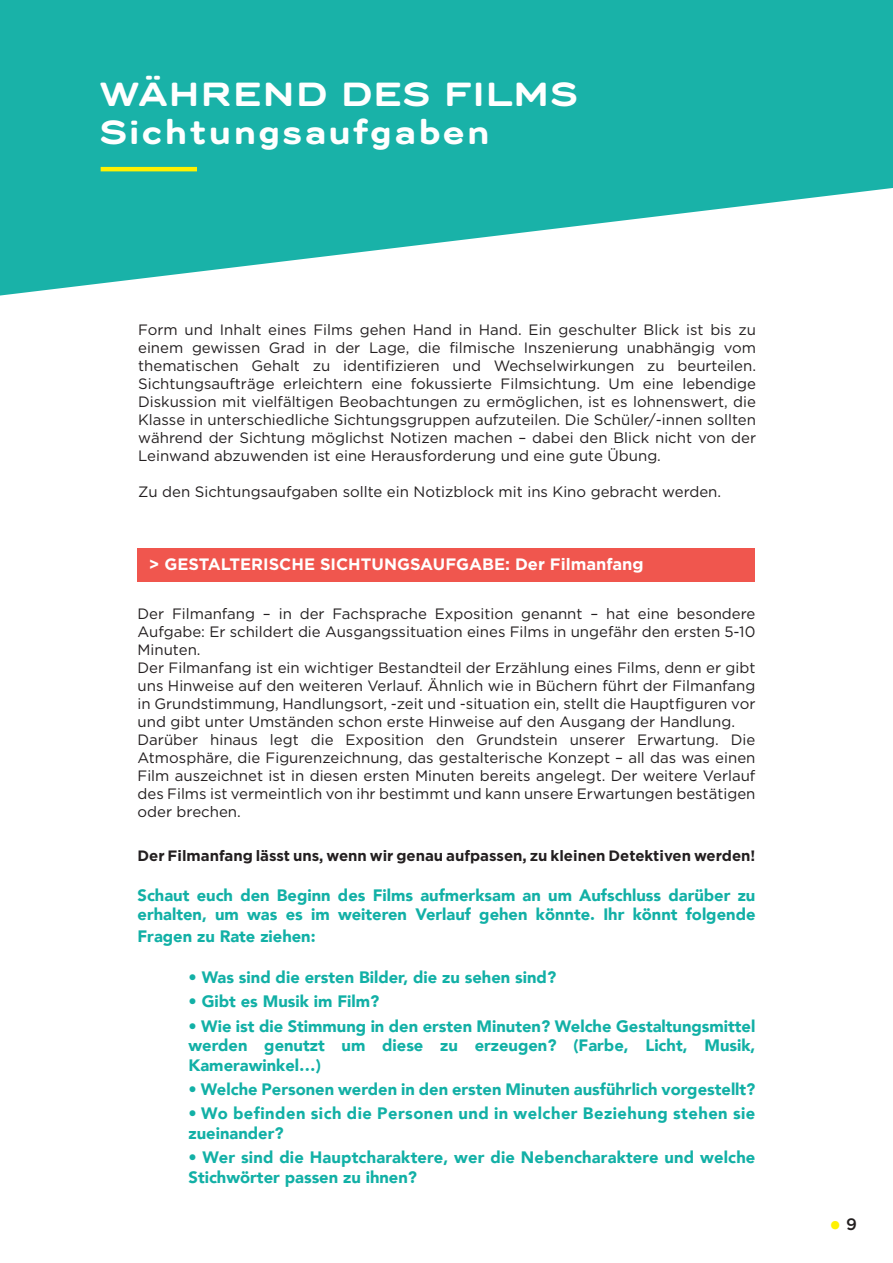
<style>
.page{position:relative;width:893px;height:1263px;background:#fff}
.page>*{position:absolute;margin:0;border:0;box-sizing:border-box;transform-origin:0 0}
.t1{font:700 31.5px/37.8px "Trio Grotesk";color:#fff}
.t2{font:31.5px "Minion Pro";color:#fff101}
.t3{font:900 16.5px/19.8px "Avenir";color:#12b0a6}
.t4{font:900 16.5px/19.8px "Avenir";letter-spacing:.03em;color:#12b0a6}
.t5{font:700 16.5px "Gotham";color:#fff}
.t6{font:15px/18px "Gotham";color:#231f20;text-align:justify}
.t7{font:700 15px "Gotham";color:#231f20}
.s1{font-family:"Gotham";font-weight:500;font-size:16.5px;color:#231f20}
</style>
<div class="page">
<svg style="left:0;top:0;width:893px;height:296px;fill:#19b2a8"></svg>
<hr style="left:101px;top:167px;width:96px;height:4px;background:#fff101">
<div style="left:138px;top:548px;width:617px;height:34px;background:#f0564e"></div>
<h1 class="t1" style="left:99px;top:74px;width:481px">WÄHREND DES FILMS<br>Sichtungsaufgaben</h1>
<p class="t6" style="left:138px;top:320px;width:619px">Form und Inhalt eines Films gehen Hand in Hand. Ein geschulter Blick ist bis zu einem gewissen Grad in der Lage, die filmische Inszenierung unabhängig vom thematischen Gehalt zu identifizieren und Wechselwirkungen zu beurteilen.<br>Sichtungsaufträge erleichtern eine fokussierte Filmsichtung. Um eine lebendige Diskussion mit vielfältigen Beobachtungen zu ermöglichen, ist es lohnenswert, die Klasse in unterschiedliche Sichtungsgruppen aufzuteilen. Die Schüler/-innen sollten während der Sichtung möglichst Notizen machen – dabei den Blick nicht von der Leinwand abzuwenden ist eine Herausforderung und eine gute Übung.</p>
<p class="t6" style="left:138px;top:482px;width:585px">Zu den Sichtungsaufgaben sollte ein Notizblock mit ins Kino gebracht werden.</p>
<p class="t5" style="left:149px;top:555px;width:496px">&gt; GESTALTERISCHE SICHTUNGSAUFGABE: Der Filmanfang</p>
<p class="t6" style="left:138px;top:605px;width:619px;text-align:left">Der Filmanfang – in der Fachsprache Exposition genannt – hat eine besondere Aufgabe: Er schildert die Ausgangssituation eines Films in ungefähr den ersten 5-10<br>Minuten.<br>Der Filmanfang ist ein wichtiger Bestandteil der Erzählung eines Films, denn er gibt uns Hinweise auf den weiteren Verlauf. Ähnlich wie in Büchern führt der Filmanfang in Grundstimmung, Handlungsort, -zeit und -situation ein, stellt die Hauptfiguren vor und gibt unter Umständen schon erste Hinweise auf den Ausgang der Handlung.<br>Darüber hinaus legt die Exposition den Grundstein unserer Erwartung. Die Atmosphäre, die Figurenzeichnung, das gestalterische Konzept – all das was einen Film auszeichnet ist in diesen ersten Minuten bereits angelegt. Der weitere Verlauf des Films ist vermeintlich von ihr bestimmt und kann unsere Erwartungen bestätigen oder brechen.</p>
<p class="t7" style="left:138px;top:847px;width:619px">Der Filmanfang lässt uns, wenn wir genau aufpassen, zu kleinen Detektiven werden!</p>
<p class="t3" style="left:138px;top:884px;width:619px">Schaut euch den Beginn des Films aufmerksam an um Aufschluss darüber zu erhalten, um was es im weiteren Verlauf gehen könnte. Ihr könnt folgende</p>
<p class="t3" style="left:138px;top:926px;width:180px">Fragen zu Rate ziehen:</p>
<p class="t3" style="left:189px;top:967px;width:369px">• Was sind die ersten Bilder, die zu sehen sind?</p>
<p class="t3" style="left:189px;top:991px;width:192px">• Gibt es Musik im Film?</p>
<p class="t3" style="left:189px;top:1015px;width:568px;text-align:justify">• Wie ist die Stimmung in den ersten Minuten? Welche Gestaltungsmittel werden genutzt um diese zu erzeugen? (Farbe, Licht, Musik, Kamerawinkel…)</p>
<p class="t3" style="left:189px;top:1079px;width:568px">• Welche Personen werden in den ersten Minuten ausführlich vorgestellt?</p>
<p class="t4" style="left:189px;top:1103px;width:568px">• Wo befinden sich die Personen und in welcher Beziehung stehen sie zueinander?</p>
<p class="t3" style="left:189px;top:1147px;width:568px">• Wer sind die Hauptcharaktere, wer die Nebencharaktere und welche<br>Stichwörter passen zu ihnen?</p>
<h1 class="t2" style="left:829px;top:1201px;width:29px">• <span class="s1">9</span></h1>
</div>
